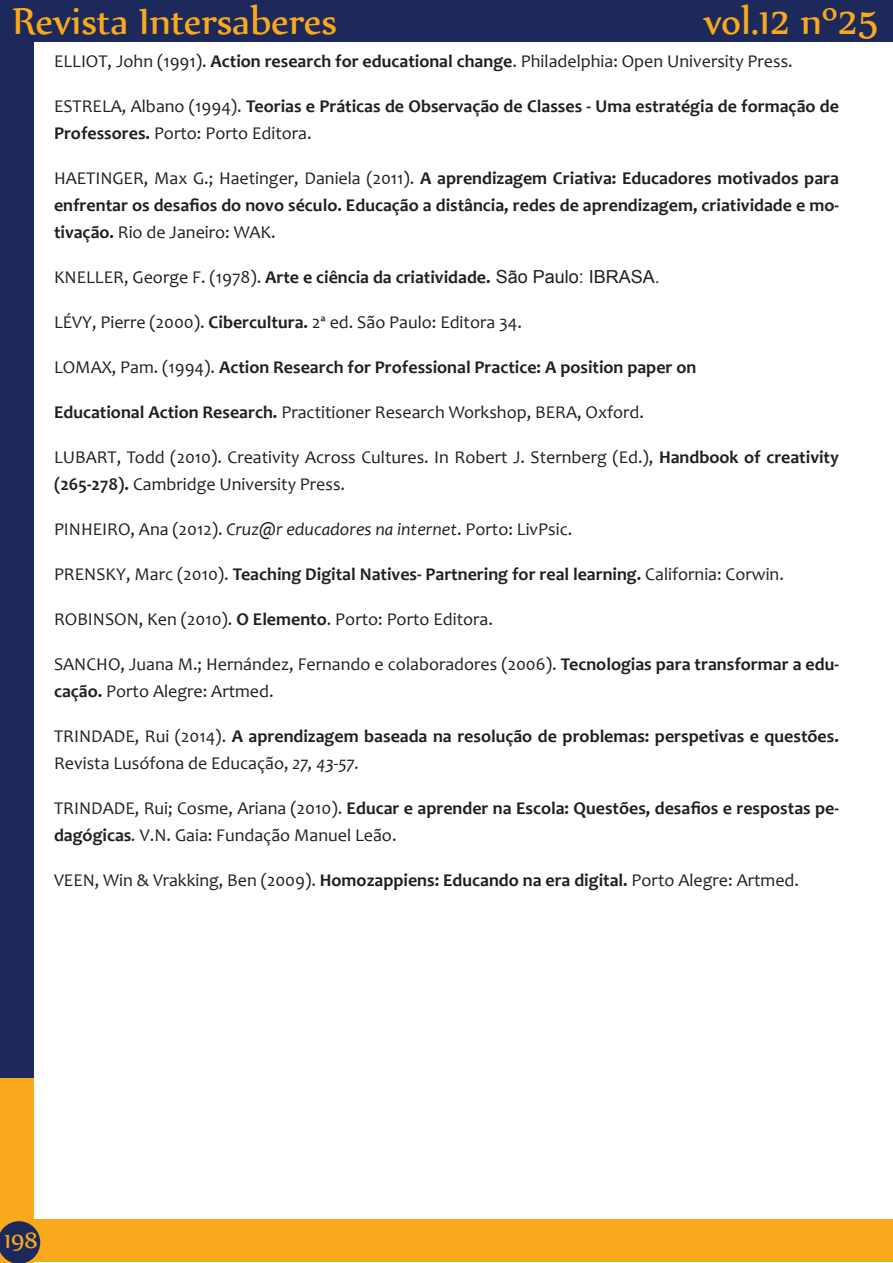
<style>
.page{position:relative;width:893px;height:1263px;background:#fff}
.page>*{position:absolute;margin:0;border:0;box-sizing:border-box;transform-origin:0 0}
.t1{font:45px "Nyala";color:#f9a91b}
.t2{font:27px "Nyala";color:#f9a91b}
.t3{font:700 18px/27px "Candara";color:#231f20}
.t4{font:18px/27px "Candara";color:#231f20}
.s1{font-weight:700}
.s2{font-weight:400}
.s3{font-family:"Arial";font-weight:400}
.s4{font-style:italic}
.s5{font-weight:400;font-style:italic}
</style>
<div class="page">
<div style="left:0;top:0;width:33px;height:1081px;background:#1d295a"></div>
<div style="left:0;top:0;width:893px;height:41px;background:#1d295a"></div>
<div style="left:0;top:1078px;width:33px;height:185px;background:#f9a91b"></div>
<div style="left:21px;top:1219px;width:872px;height:43px;background:#f9a91b"></div>
<svg style="left:0;top:1221px;width:40px;height:42px"></svg>
<h1 class="t1" style="left:13px;top:-6px;width:326px">Revista Intersaberes</h1>
<h1 class="t1" style="left:704px;top:-6px;width:176px">vol.12 nº25</h1>
<p class="t4" style="left:54px;top:48px;width:740px">ELLIOT, John (1991). <span class="s1">Action research for educational change</span>. Philadelphia: Open University Press.</p>
<p class="t3" style="left:54px;top:92px;width:786px"><span class="s2">ESTRELA, Albano (1994).</span> Teorias e Práticas de Observação de Classes - Uma estratégia de formação de<br>Professores. <span class="s2">Porto: Porto Editora.</span></p>
<p class="t3" style="left:54px;top:164px;width:786px;text-align:justify"><span class="s2">HAETINGER, Max G.; Haetinger, Daniela (2011).</span> A aprendizagem Criativa: Educadores motivados para enfrentar os desafios do novo século. Educação a distância, redes de aprendizagem, criatividade e mo&shy;tivação. <span class="s2">Rio de Janeiro: WAK.</span></p>
<p class="t3" style="left:54px;top:263px;width:607px"><span class="s2">KNELLER, George F. (1978).</span> Arte e ciência da criatividade. <span class="s3">São Paulo: IBRASA.</span></p>
<p class="t4" style="left:54px;top:309px;width:470px">LÉVY, Pierre (2000). <span class="s1">Cibercultura.</span> 2ª ed. São Paulo: Editora 34.</p>
<p class="t3" style="left:54px;top:353px;width:644px"><span class="s2">LOMAX, Pam. (1994).</span> Action Research for Professional Practice: A position paper on</p>
<p class="t4" style="left:54px;top:399px;width:592px"><span class="s1">Educational Action Research.</span> Practitioner Research Workshop, BERA, Oxford.</p>
<p class="t4" style="left:54px;top:444px;width:786px">LUBART, Todd (2010). Creativity Across Cultures. In Robert J. Sternberg (Ed.), <span class="s1">Handbook of creativity (265-278).</span> Cambridge University Press.</p>
<p class="t4" style="left:54px;top:516px;width:520px">PINHEIRO, Ana (2012). <span class="s4">Cruz@r educadores na internet</span>. Porto: LivPsic.</p>
<p class="t3" style="left:54px;top:560px;width:731px"><span class="s2">PRENSKY, Marc (2010).</span> Teaching Digital Natives- Partnering for real learning. <span class="s2">California: Corwin.</span></p>
<p class="t4" style="left:54px;top:606px;width:440px">ROBINSON, Ken (2010). <span class="s1">O Elemento</span>. Porto: Porto Editora.</p>
<p class="t4" style="left:54px;top:651px;width:786px">SANCHO, Juana M.; Hernández, Fernando e colaboradores (2006). <span class="s1">Tecnologias para transformar a edu&shy;cação.</span> Porto Alegre: Artmed.</p>
<p class="t3" style="left:54px;top:722px;width:786px"><span class="s2">TRINDADE, Rui (2014).</span> A aprendizagem baseada na resolução de problemas: perspetivas e questões.<br><span class="s2">Revista Lusófona de Educação,</span> <span class="s5">27, 43-57.</span></p>
<p class="t3" style="left:54px;top:794px;width:786px"><span class="s2">TRINDADE, Rui; Cosme, Ariana (2010).</span> Educar e aprender na Escola: Questões, desafios e respostas pe&shy;dagógicas<span class="s5">.</span> <span class="s2">V.N. Gaia: Fundação Manuel Leão.</span></p>
<p class="t4" style="left:54px;top:867px;width:746px">VEEN, Win &amp; Vrakking, Ben (2009). <span class="s1">Homozappiens: Educando na era digital.</span> Porto Alegre: Artmed.</p>
<h2 class="t2" style="left:4px;top:1224px;width:35px">198</h2>
</div>
